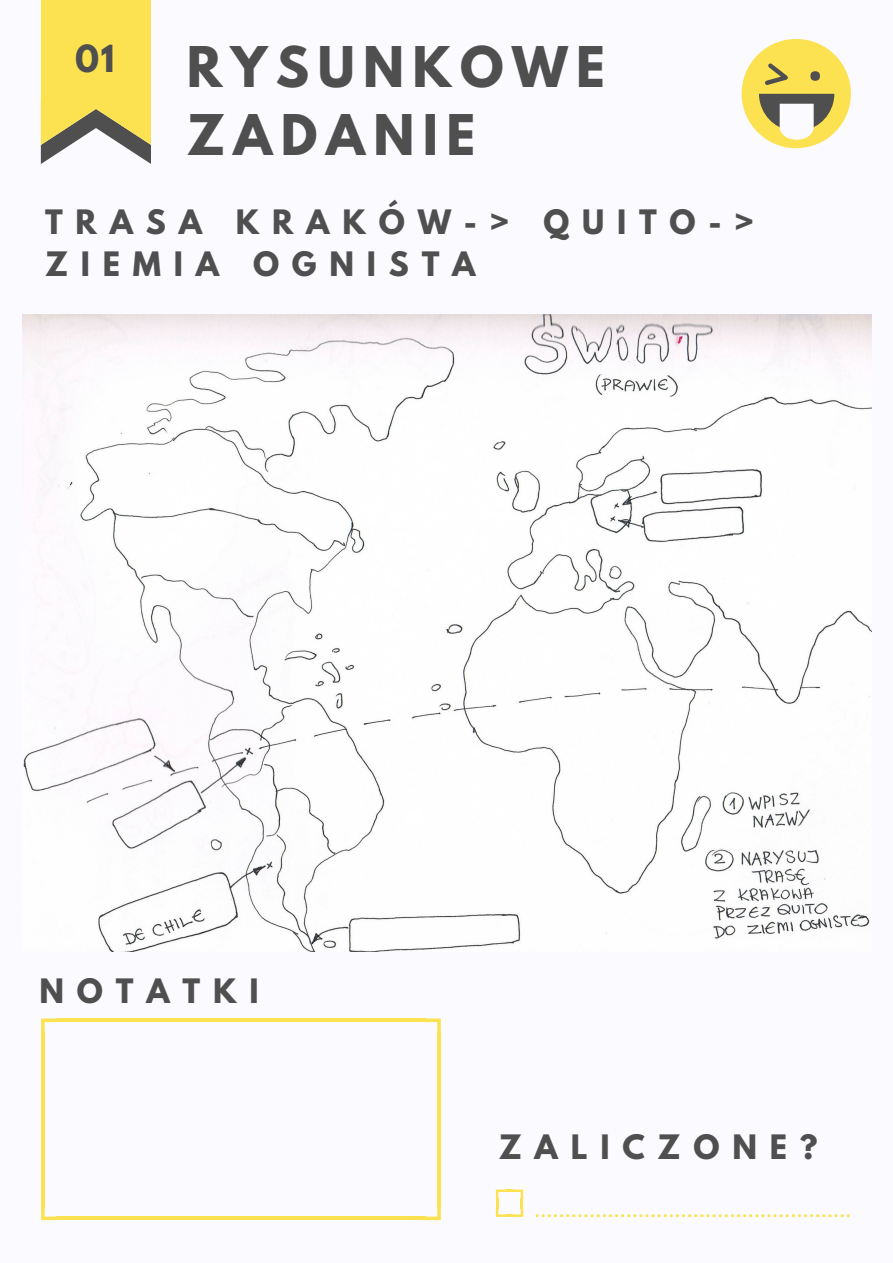
<style>
.page{position:relative;width:893px;height:1263px;background:#fbfaff}
.page>*{position:absolute;margin:0;border:0;box-sizing:border-box;transform-origin:0 0}
.t1{font:700 49.65px/68.7px "League Spartan";letter-spacing:.17em;color:#4f4f4f}
.t2{font:700 33.15px "League Spartan";color:#4f4f4f}
.t3{font:700 29.85px/41.7px "League Spartan";letter-spacing:.43em;color:#4f4f4f}
</style>
<div class="page">
<svg style="left:496px;top:1189px;width:27px;height:28px"></svg>
<svg style="left:536px;top:1214px;width:314px;height:3px"></svg>
<div style="left:41px;top:0;width:110px;height:102px;background:#fce250"></div>
<svg style="left:41px;top:102px;width:110px;height:62px"></svg>
<svg style="left:742px;top:39px;width:109px;height:109px"></svg>
<div style="left:810px;top:71px;width:10px;height:10px;background:#4f4f4f;border-radius:50%"></div>
<svg style="left:41px;top:1018px;width:15px;height:12px"></svg>
<hr style="left:41px;top:1030px;width:4px;height:178px;background:#fce250">
<svg style="left:41px;top:1208px;width:15px;height:12px"></svg>
<hr style="left:56px;top:1216px;width:369px;height:4px;background:#fce250">
<svg style="left:425px;top:1208px;width:16px;height:12px"></svg>
<hr style="left:437px;top:1030px;width:4px;height:178px;background:#fce250">
<hr style="left:56px;top:1018px;width:369px;height:4px;background:#fce250">
<svg style="left:425px;top:1018px;width:16px;height:13px"></svg>
<img style="left:23px;top:314px;width:848px;height:637px">
<p class="t2" style="left:75px;top:42px;width:41px">01</p>
<h1 class="t1" style="left:187px;top:39px;width:420px">RYSUNKOWE<br>ZADANIE</h1>
<p class="t3" style="left:45px;top:205px;width:711px">TRASA KRAKÓW-&gt; QUITO-&gt;<br>ZIEMIA OGNISTA</p>
<p class="t3" style="left:39px;top:974px;width:221px">NOTATKI</p>
<p class="t3" style="left:499px;top:1130px;width:320px">ZALICZONE?</p>
</div>
